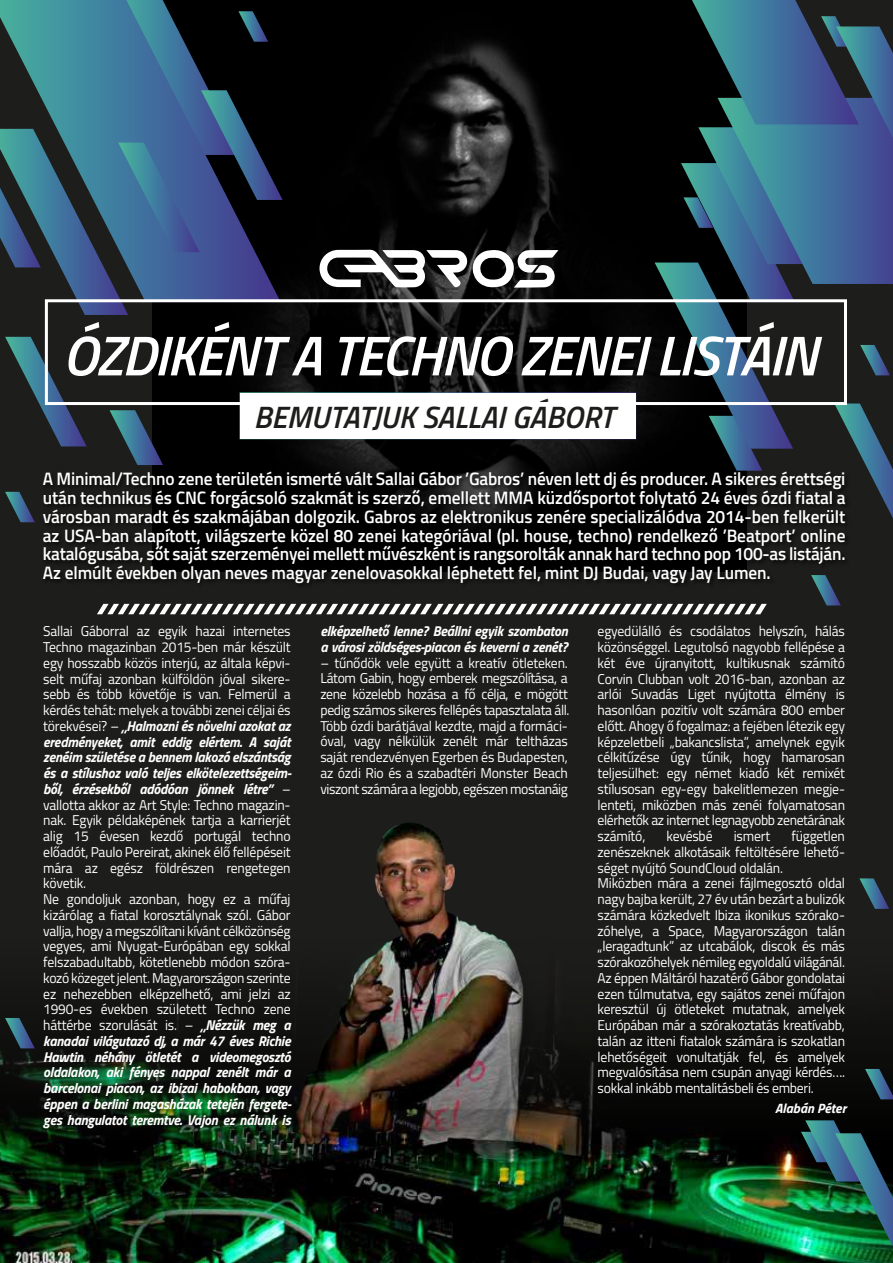
<style>
.page{position:relative;width:893px;height:1263px;background:#1d1d1b}
.page>*{position:absolute;margin:0;border:0;box-sizing:border-box;transform-origin:0 0}
.t1{font:italic 600 56.1px "Titillium Web";letter-spacing:-.03em;color:#fff}
.t2{font:italic 600 30.9px "Titillium Web";letter-spacing:-.005em;color:#1d1d1b}
.t3{font:600 18px/18.8px "Titillium Web";letter-spacing:-.005em;color:#fff;text-align:justify}
.t4{font:14.25px/15.8px "Titillium Web";letter-spacing:-.015em;color:#fff}
.t5{font:italic 700 14.25px/15.8px "Titillium Web";letter-spacing:-.015em;color:#fff}
.t6{font:italic 700 13.5px "Titillium Web";color:#fff}
.s1{font-weight:700;font-style:italic}
</style>
<div class="page">
<img style="left:0;top:1147px;width:893px;height:116px">
<img style="left:153px;top:0;width:502px;height:467px">
<svg style="left:0;top:1018px;width:893px;height:129px"></svg>
<img style="left:303px;top:822px;width:220px;height:289px">
<svg style="left:5px;top:337px;width:82px;height:109px"></svg>
<svg style="left:110px;top:410px;width:53px;height:55px"></svg>
<svg style="left:5px;top:492px;width:30px;height:30px"></svg>
<svg style="left:859px;top:878px;width:30px;height:31px"></svg>
<svg style="left:865px;top:1069px;width:28px;height:30px"></svg>
<svg style="left:5px;top:1018px;width:30px;height:30px"></svg>
<img style="left:801px;top:1120px;width:92px;height:126px">
<svg style="left:0;top:0;width:283px;height:315px;background:#2f506a"></svg>
<img style="left:46px;top:467px;width:800px;height:148px">
<div style="left:240px;top:392px;width:396px;height:47px;background:#fff;border:2px solid #fff"></div>
<div style="left:45px;top:299px;width:802px;height:106px;border:3px solid #fff"></div>
<svg style="left:319px;top:250px;width:239px;height:38px;background:#828282"></svg>
<svg style="left:655px;top:0;width:238px;height:518px"></svg>
<h1 class="t1" style="left:63px;top:313px;width:756px">ÓZDIKÉNT A TECHNO ZENEI LISTÁIN</h1>
<h2 class="t2" style="left:254px;top:394px;width:362px">BEMUTATJUK SALLAI GÁBORT</h2>
<p class="t3" style="left:43px;top:469px;width:804px">A Minimal/Techno zene területén ismerté vált Sallai Gábor ’Gabros’ néven lett dj és producer. A sikeres érettségi után technikus és CNC forgácsoló szakmát is szerző, emellett MMA küzdősportot folytató 24 éves ózdi fiatal a városban maradt és szakmájában dolgozik. Gabros az elektronikus zenére specializálódva 2014-ben felkerült az USA-ban alapított, világszerte közel 80 zenei kategóriával (pl. house, techno) rendelkező ’Beatport’ online katalógusába, sőt saját szerzeményei mellett művészként is rangsorolták annak hard techno pop 100-as listáján.<br>Az elmúlt években olyan neves magyar zenelovasokkal léphetett fel, mint DJ Budai, vagy Jay Lumen.</p>
<p class="t4" style="left:43px;top:623px;width:250px">Sallai Gáborral az egyik hazai internetes Techno magazinban 2015-ben már készült egy hosszabb közös interjú, az általa képvi&shy;selt műfaj azonban külföldön jóval sikere&shy;sebb és több követője is van. Felmerül a kérdés tehát: melyek a további zenei céljai és törekvései? – <span class="s1">„Halmozni és növelni azokat az eredményeket, amit eddig elértem. A saját zenéim születése a bennem lakozó elszántság és a stílushoz való teljes elkötelezettségeim&shy;ből, érzésekből adódóan jönnek létre”</span> – vallotta akkor az Art Style: Techno magazin&shy;nak. Egyik példaképének tartja a karrierjét alig 15 évesen kezdő portugál techno előadót, Paulo Pereirat, akinek élő fellépéseit mára az egész földrészen rengetegen követik.<br>Ne gondoljuk azonban, hogy ez a műfaj kizárólag a fiatal korosztálynak szól. Gábor vallja, hogy a megszólítani kívánt célközönség vegyes, ami Nyugat-Európában egy sokkal felszabadultabb, kötetlenebb módon szóra&shy;kozó közeget jelent. Magyarországon szerinte ez nehezebben elképzelhető, ami jelzi az 1990-es években született Techno zene háttérbe szorulását is. – <span class="s1">„Nézzük meg a kanadai világutazó dj, a már 47 éves Richie Hawtin néhány ötletét a videomegosztó oldalakon, aki fényes nappal zenélt már a barcelonai piacon, az ibizai habokban, vagy éppen a berlini magasházak tetején fergete&shy;ges hangulatot teremtve. Vajon ez nálunk is</span></p>
<p class="t5" style="left:320px;top:622px;width:249px">elképzelhető lenne? Beállni egyik szombaton a városi zöldséges-piacon és keverni a zenét?</p>
<p class="t4" style="left:320px;top:654px;width:251px">– tűnődök vele együtt a kreatív ötleteken.<br>Látom Gabin, hogy emberek megszólítása, a zene közelebb hozása a fő célja, e mögött pedig számos sikeres fellépés tapasztalata áll.<br>Több ózdi barátjával kezdte, majd a formáci&shy;óval, vagy nélkülük zenélt már teltházas saját rendezvényen Egerben és Budapesten, az ózdi Rio és a szabadtéri Monster Beach viszont számára a legjobb, egészen mostanáig</p>
<p class="t4" style="left:598px;top:623px;width:249px;text-align:justify">egyedülálló és csodálatos helyszín, hálás közönséggel. Legutolsó nagyobb fellépése a két éve újranyitott, kultikusnak számító Corvin Clubban volt 2016-ban, azonban az arlói Suvadás Liget nyújtotta élmény is hasonlóan pozitív volt számára 800 ember előtt. Ahogy ő fogalmaz: a fejében létezik egy képzeletbeli „bakancslista”, amelynek egyik célkitűzése úgy tűnik, hogy hamarosan teljesülhet: egy német kiadó két remixét stílusosan egy-egy bakelitlemezen megje&shy;lenteti, miközben más zenéi folyamatosan elérhetők az internet legnagyobb zenetárának számító,</p>
<p class="t4" style="left:667px;top:827px;width:48px">kevésbé</p>
<p class="t4" style="left:734px;top:827px;width:38px">ismert</p>
<p class="t4" style="left:598px;top:827px;width:249px;text-indent:194px">független zenészeknek alkotásaik feltöltésére lehető&shy;séget nyújtó SoundCloud oldalán.<br>Miközben mára a zenei fájlmegosztó oldal nagy bajba került, 27 év után bezárt a bulizók számára közkedvelt Ibiza ikonikus szórako&shy;zóhelye, a Space, Magyarországon talán „leragadtunk” az utcabálok, discok és más szórakozóhelyek némileg egyoldalú világánál.<br>Az éppen Máltáról hazatérő Gábor gondolatai ezen túlmutatva, egy sajátos zenei műfajon keresztül új ötleteket mutatnak, amelyek Európában már a szórakoztatás kreatívabb, talán az itteni fiatalok számára is szokatlan lehetőségeit vonultatják fel, és amelyek megvalósítása nem csupán anyagi kérdés…. sokkal inkább mentalitásbeli és emberi.</p>
<p class="t6" style="left:775px;top:1097px;width:73px">Alabán Péter</p>
</div>
